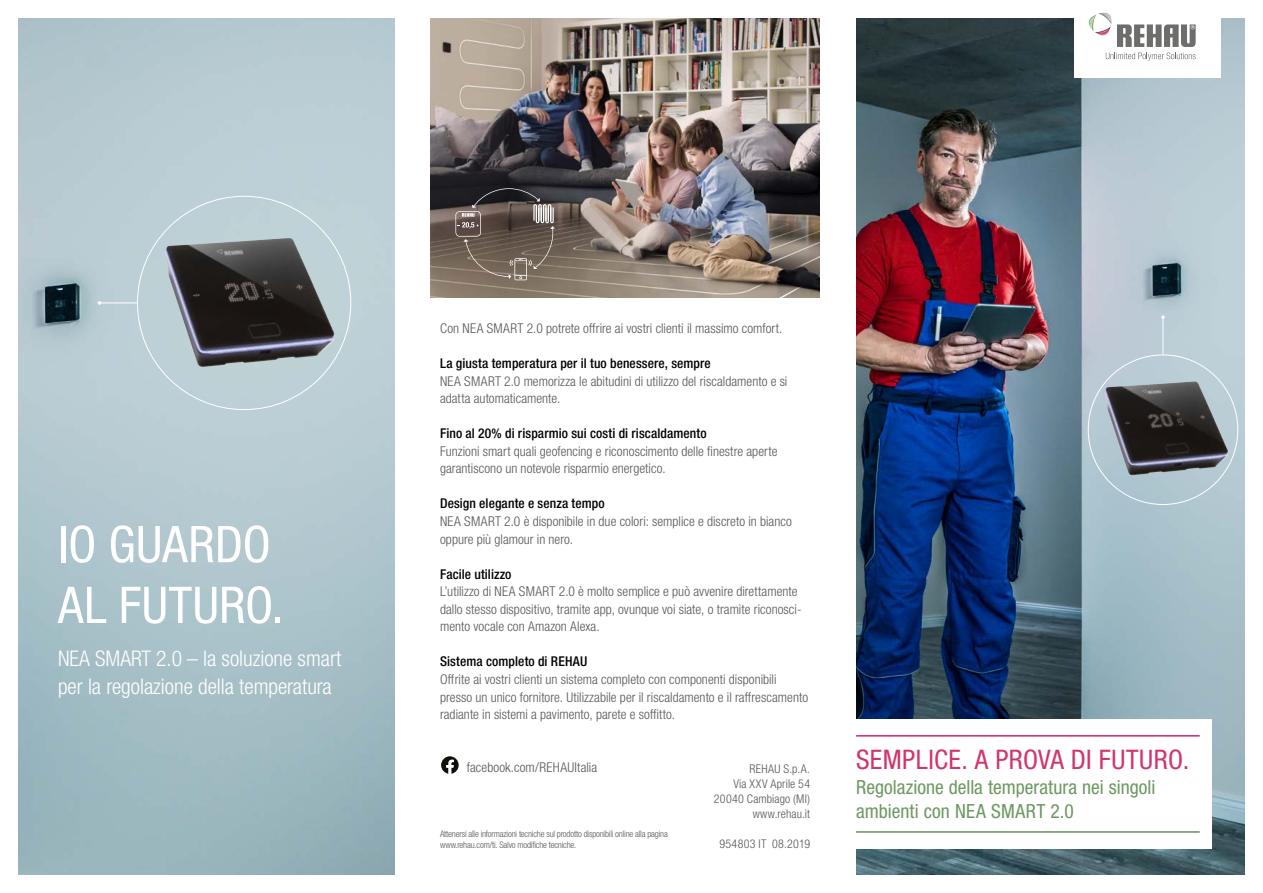
<style>
.page{position:relative;width:1263px;height:893px;background:#fff}
.page>*{position:absolute;margin:0;border:0;box-sizing:border-box;transform-origin:0 0}
.NEA_Head{font:condensed 50.7px/60.8px "Helvetica Neue LTW1 G";letter-spacing:.005em;color:#fff}
.Cover_page_headline{font:condensed 27px "Helvetica Neue LTW1 G";letter-spacing:.015em;color:#d1346e}
.NEA_Subhead{font:300 condensed 21.6px/27.5px "Helvetica Neue LTW1 G";color:#fff}
.Cover_page_subline{font:condensed 19.5px/23.4px "Helvetica Neue LTW1 G";color:#6e9861}
.Bodytext{font:300 condensed 13.5px/17.5px "Helvetica Neue LTW1 G";letter-spacing:.005em;color:#565656}
.Bodytext_headline{font:500 condensed 13.5px "Helvetica Neue LTW1 G";letter-spacing:.01em;color:#000}
.Pagenumber_right{font:300 condensed 12px/15px "Helvetica Neue LTW1 G";letter-spacing:.025em;color:#565656;text-align:right}
.Pagenumber_right-2{font:300 condensed 12px "Helvetica Neue LTW1 G";letter-spacing:.005em;color:#565656}
.Disclaimer{font:300 condensed 9px/10.8px "Helvetica Neue LTW1 G";letter-spacing:-.02em;color:#565656}
</style>
<div class="page">
<img style="left:431px;top:18px;width:388px;height:280px">
<svg style="left:455px;top:188px;width:100px;height:92px;background:#675b53"></svg>
<img style="left:18px;top:18px;width:376px;height:857px">
<img style="left:856px;top:18px;width:388px;height:857px">
<svg style="left:441px;top:756px;width:18px;height:18px"></svg>
<img style="left:165px;top:238px;width:170px;height:129px">
<hr style="left:100px;top:302px;width:37px;height:1px;background:#fff">
<hr style="left:1162px;top:317px;width:1px;height:38px;background:#fff">
<svg style="left:1161px;top:315px;width:4px;height:4px"></svg>
<img style="left:1105px;top:381px;width:123px;height:94px">
<div style="left:1074px;top:0;width:146px;height:78px;background:#fff"></div>
<svg style="left:1089px;top:13px;width:106px;height:48px"></svg>
<div style="left:838px;top:719px;width:374px;height:129px;background:#fff"></div>
<hr style="left:856px;top:735px;width:344px;height:2px;background:#d1346e">
<hr style="left:856px;top:831px;width:344px;height:2px;background:#6e9861">
<p class="NEA_Head" style="left:58px;top:514px;width:227px">IO GUARDO<br>AL FUTURO.</p>
<p class="NEA_Subhead" style="left:58px;top:645px;width:285px">NEA SMART 2.0 – la soluzione smart per la regolazione della temperatura</p>
<p class="Bodytext" style="left:440px;top:319px;width:344px">Con NEA SMART 2.0 potrete offrire ai vostri clienti il massimo comfort.</p>
<p class="Bodytext_headline" style="left:440px;top:355px;width:272px">La giusta temperatura per il tuo benessere, sempre</p>
<p class="Bodytext" style="left:440px;top:372px;width:349px">NEA SMART 2.0 memorizza le abitudini di utilizzo del riscaldamento e si adatta automaticamente.</p>
<p class="Bodytext_headline" style="left:440px;top:425px;width:268px">Fino al 20% di risparmio sui costi di riscaldamento</p>
<p class="Bodytext" style="left:440px;top:442px;width:339px">Funzioni smart quali geofencing e riconoscimento delle finestre aperte garantiscono un notevole risparmio energetico.</p>
<p class="Bodytext_headline" style="left:440px;top:495px;width:166px">Design elegante e senza tempo</p>
<p class="Bodytext" style="left:440px;top:513px;width:353px">NEA SMART 2.0 è disponibile in due colori: semplice e discreto in bianco oppure più glamour in nero.</p>
<p class="Bodytext_headline" style="left:440px;top:566px;width:73px">Facile utilizzo</p>
<p class="Bodytext" style="left:440px;top:583px;width:363px">L’utilizzo di NEA SMART 2.0 è molto semplice e può avvenire direttamente dallo stesso dispositivo, tramite app, ovunque voi siate, o tramite riconosci&shy;mento vocale con Amazon Alexa.</p>
<p class="Bodytext_headline" style="left:440px;top:653px;width:149px">Sistema completo di REHAU</p>
<p class="Bodytext" style="left:440px;top:670px;width:370px">Offrite ai vostri clienti un sistema completo con componenti disponibili presso un unico fornitore. Utilizzabile per il riscaldamento e il raffrescamento radiante in sistemi a pavimento, parete e soffitto.</p>
<p class="Bodytext" style="left:467px;top:758px;width:132px">facebook.com/REHAUItalia</p>
<p class="Disclaimer" style="left:440px;top:829px;width:229px">Attenersi alle informazioni tecniche sul prodotto disponibili online alla pagina www.rehau.com/ti. Salvo modifiche tecniche.</p>
<p class="Pagenumber_right" style="left:733px;top:761px;width:78px">REHAU S.p.A.<br>Via XXV Aprile 54</p>
<p class="Pagenumber_right" style="left:714px;top:791px;width:98px">20040 Cambiago (MI)</p>
<p class="Pagenumber_right-2" style="left:753px;top:807px;width:59px">www.rehau.it</p>
<p class="Pagenumber_right" style="left:719px;top:836px;width:92px">954803 IT 08.2019</p>
<p class="Cover_page_headline" style="left:856px;top:743px;width:335px">SEMPLICE. A PROVA DI FUTURO.</p>
<p class="Cover_page_subline" style="left:856px;top:776px;width:301px">Regolazione della temperatura nei singoli ambienti con NEA SMART 2.0</p>
</div>
